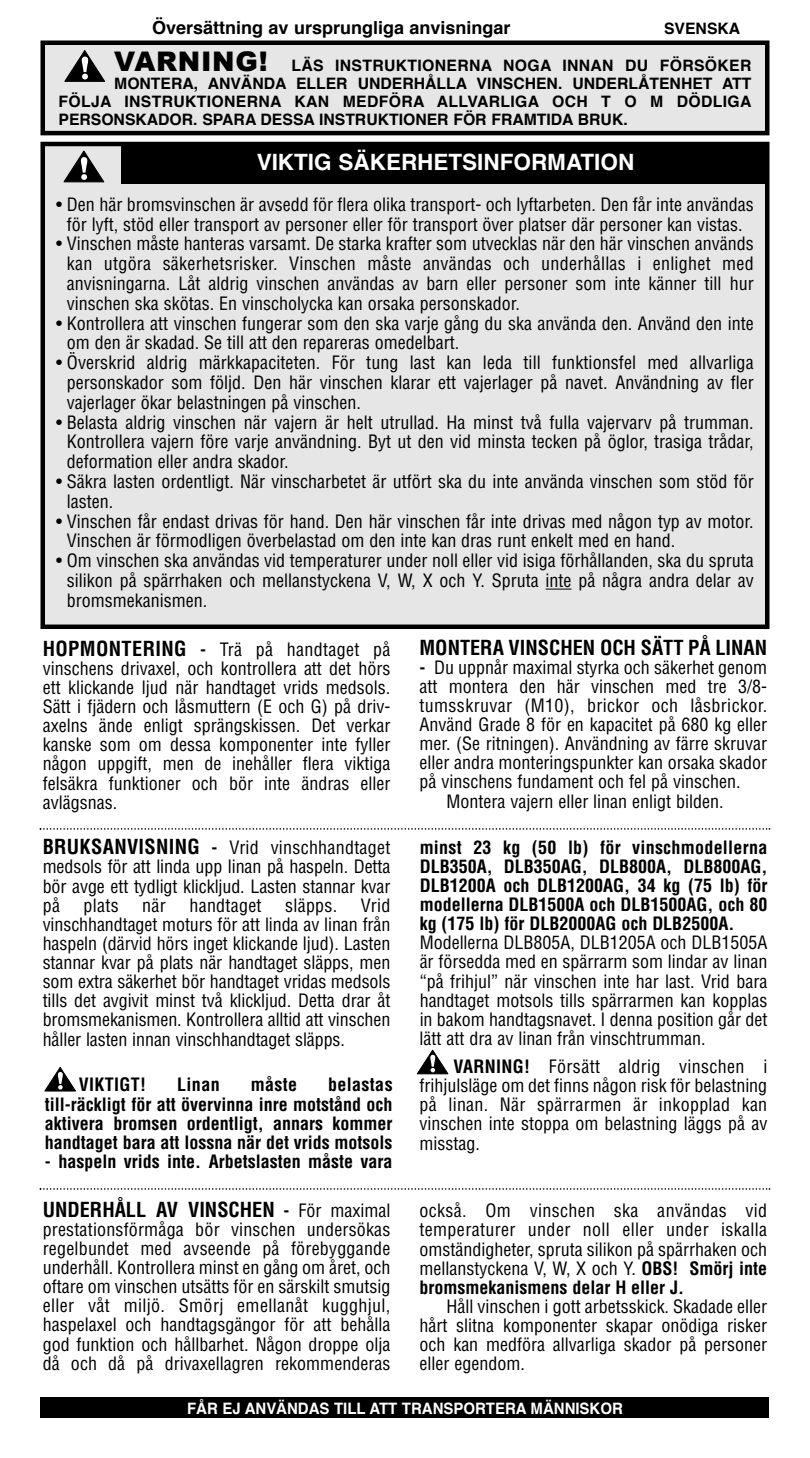
<style>
.page{position:relative;width:810px;height:1458px;background:#fff}
.page>*{position:absolute;margin:0;border:0;box-sizing:border-box;transform-origin:0 0}
.t1{font:700 22.5px "Helvetica";color:#fff}
.t2{font:700 condensed 20.25px "Helvetica";color:#000}
.t3{font:condensed 18px/19.1px "Helvetica";color:#000;text-align:justify}
.t4{font:700 condensed 18px/19.1px "Helvetica";color:#000;text-align:justify}
.t5{font:condensed 18px "Helvetica";letter-spacing:.02em;color:#000}
.t6{font:700 18px "Helvetica";color:#000}
.t7{font:700 condensed 18px "Helvetica";letter-spacing:.02em;color:#000}
.t8{font:700 15.75px "Helvetica";color:#000}
.t9{font:700 15.75px "Helvetica";letter-spacing:.02em;color:#000}
.t10{font:700 15.75px "Helvetica";color:#fff;scale:.95 1}
.s1{font-family:"Arial";font-weight:900;font-size:27px}
.s2{font-weight:700;font-size:20.25px}
.s3{font-weight:700}
.s4{font-size:18px}
.s5{font-weight:400;font-size:18px}
</style>
<div class="page">
<div style="left:45px;top:146px;width:720px;height:479px;background:#e6e6e6"></div>
<div style="left:40px;top:142px;width:730px;height:487px;border:4px solid #000"></div>
<svg style="left:64px;top:151px;width:40px;height:31px"></svg>
<div style="left:40px;top:1397px;width:730px;height:21px;background:#000"></div>
<div style="left:122px;top:143px;width:648px;height:40px;background:#000"></div>
<svg style="left:45px;top:1067px;width:31px;height:24px"></svg>
<svg style="left:40px;top:828px;width:730px;height:2px"></svg>
<svg style="left:40px;top:1188px;width:730px;height:2px"></svg>
<svg style="left:417px;top:1050px;width:31px;height:24px"></svg>
<div style="left:45px;top:45px;width:720px;height:86px;background:#e6e6e6"></div>
<div style="left:40px;top:40px;width:730px;height:95px;border:4px solid #000"></div>
<svg style="left:65px;top:50px;width:40px;height:32px"></svg>
<svg style="left:546px;top:589px;width:26px;height:1px"></svg>
<p class="t6" style="left:152px;top:20px;width:360px">Översättning av ursprungliga anvisningar</p>
<p class="t8" style="left:664px;top:22px;width:78px">SVENSKA</p>
<p class="t9" style="left:114px;top:59px;width:639px"><span class="s1">VARNING!</span> LÄS INSTRUKTIONERNA NOGA INNAN DU FÖRSÖKER</p>
<p class="t8" style="left:114px;top:77px;width:639px">MONTERA, ANVÄNDA ELLER UNDERHÅLLA VINSCHEN. UNDERLÅTENHET ATT</p>
<p class="t9" style="left:59px;top:95px;width:695px">FÖLJA INSTRUKTIONERNA KAN MEDFÖRA ALLVARLIGA OCH T O M DÖDLIGA</p>
<p class="t8" style="left:59px;top:113px;width:571px">PERSONSKADOR. SPARA DESSA INSTRUKTIONER FÖR FRAMTIDA BRUK.</p>
<p class="t1" style="left:257px;top:152px;width:379px">VIKTIG SÄKERHETSINFORMATION</p>
<p class="t3" style="left:56px;top:195px;width:699px;line-height:19.8px;text-align:center">• Den här bromsvinschen är avsedd för flera olika transport- och lyftarbeten. Den får inte användas för lyft, stöd eller transport av personer eller för transport över platser där personer kan vistas.</p>
<p class="t3" style="left:67px;top:234px;width:688px;line-height:19.8px;text-indent:-11px">• Vinschen måste hanteras varsamt. De starka krafter som utvecklas när den här vinschen används kan utgöra säkerhetsrisker. Vinschen måste användas och underhållas i enlighet med anvisningarna. Låt aldrig vinschen användas av barn eller personer som inte känner till hur vinschen ska skötas. En vinscholycka kan orsaka personskador.</p>
<p class="t3" style="left:67px;top:314px;width:688px;line-height:19.8px;text-indent:-11px">• Kontrollera att vinschen fungerar som den ska varje gång du ska använda den. Använd den inte om den är skadad. Se till att den repareras omedelbart.</p>
<p class="t3" style="left:67px;top:353px;width:688px;line-height:19.8px;text-indent:-11px">• Överskrid aldrig märkkapaciteten. För tung last kan leda till funktionsfel med allvarliga personskador som följd. Den här vinschen klarar ett vajerlager på navet. Användning av fler vajerlager ökar belastningen på vinschen.</p>
<p class="t3" style="left:67px;top:413px;width:688px;line-height:19.8px;text-indent:-11px">• Belasta aldrig vinschen när vajern är helt utrullad. Ha minst två fulla vajervarv på trumman.<br>Kontrollera vajern före varje användning. Byt ut den vid minsta tecken på öglor, trasiga trådar, deformation eller andra skador.</p>
<p class="t3" style="left:67px;top:472px;width:688px;line-height:19.8px;text-indent:-11px">• Säkra lasten ordentligt. När vinscharbetet är utfört ska du inte använda vinschen som stöd för lasten.</p>
<p class="t3" style="left:67px;top:512px;width:688px;line-height:19.8px;text-indent:-11px">• Vinschen får endast drivas för hand. Den här vinschen får inte drivas med någon typ av motor.<br>Vinschen är förmodligen överbelastad om den inte kan dras runt enkelt med en hand.</p>
<p class="t3" style="left:67px;top:551px;width:688px;line-height:19.8px;text-indent:-11px">• Om vinschen ska användas vid temperaturer under noll eller vid isiga förhållanden, ska du spruta silikon på spärrhaken och mellanstyckena V, W, X och Y. Spruta inte på några andra delar av bromsmekanismen.</p>
<p class="t3" style="left:43px;top:640px;width:349px"><span class="s2">HOPMONTERING</span> <span class="s3">-</span> Trä på handtaget på vinschens drivaxel, och kontrollera att det hörs ett klickande ljud när handtaget vrids medsols.<br>Sätt i fjädern och låsmuttern (E och G) på driv&shy;axelns ände enligt sprängskissen. Det verkar kanske som om dessa komponenter inte fyller någon uppgift, men de inehåller flera viktiga felsäkra funktioner och bör inte ändras eller avlägsnas.</p>
<p class="t2" style="left:420px;top:636px;width:349px">MONTERA VINSCHEN OCH SÄTT PÅ LINAN</p>
<p class="t3" style="left:420px;top:658px;width:349px"><span class="s3">-</span> Du uppnår maximal styrka och säkerhet genom</p>
<p class="t3" style="left:420px;top:677px;width:349px">att montera den här vinschen med tre 3/8-</p>
<p class="t5" style="left:420px;top:695px;width:349px">tumsskruvar (M10), brickor och låsbrickor.</p>
<p class="t3" style="left:420px;top:715px;width:349px">Använd Grade 8 för en kapacitet på 680 kg eller</p>
<p class="t3" style="left:420px;top:734px;width:349px">mer. (Se ritningen). Användning av färre skruvar</p>
<p class="t3" style="left:420px;top:753px;width:349px">eller andra monteringspunkter kan orsaka skador</p>
<p class="t3" style="left:420px;top:773px;width:323px">på vinschens fundament och fel på vinschen.</p>
<p class="t3" style="left:447px;top:792px;width:279px">Montera vajern eller linan enligt bilden.</p>
<p class="t3" style="left:43px;top:839px;width:349px"><span class="s2">BRUKSANVISNING</span> <span class="s3">-</span> Vrid vinschhandtaget medsols för att linda upp linan på haspeln. Detta bör avge ett tydligt klickljud. Lasten stannar kvar på</p>
<p class="t3" style="left:43px;top:896px;width:349px;text-indent:318px">Vrid vinschhandtaget moturs för att linda av linan från haspeln (därvid hörs inget klickande ljud). Lasten stannar kvar på plats när handtaget släpps, men som extra säkerhet bör handtaget vridas medsols tills det avgivit minst två klickljud. Detta drar åt bromsmekanismen. Kontrollera alltid att vinschen håller lasten innan vinschhandtaget släpps.</p>
<p class="t3" style="left:84px;top:896px;width:37px">plats</p>
<p class="t3" style="left:142px;top:896px;width:25px">när</p>
<p class="t3" style="left:189px;top:896px;width:74px">handtaget</p>
<p class="t3" style="left:285px;top:896px;width:54px">släpps.</p>
<p class="t7" style="left:79px;top:1075px;width:69px">VIKTIGT!</p>
<p class="t4" style="left:177px;top:1076px;width:44px">Linan</p>
<p class="t4" style="left:251px;top:1076px;width:48px">måste</p>
<p class="t4" style="left:45px;top:1076px;width:349px;text-indent:283px">belastas till-räckligt för att övervinna inre motstånd och aktivera bromsen ordentligt, annars kommer handtaget bara att lossna när det vrids motsols</p>
<p class="t4" style="left:45px;top:1152px;width:349px">- haspeln vrids inte. Arbetslasten måste vara</p>
<p class="t2" style="left:43px;top:1198px;width:349px">UNDERHÅLL AV VINSCHEN <span class="s4">-</span> <span class="s5">För maximal</span></p>
<p class="t3" style="left:43px;top:1220px;width:349px">prestationsförmåga bör vinschen undersökas regelbundet med avseende på förebyggande underhåll. Kontrollera minst en gång om året, och oftare om vinschen utsätts för en särskilt smutsig eller våt miljö. Smörj emellanåt kugghjul, haspelaxel och handtagsgängor för att behålla god funktion och hållbarhet. Någon droppe olja då och då på drivaxellagren rekommenderas</p>
<p class="t4" style="left:420px;top:838px;width:349px">minst 23 kg (50 lb) för vinschmodellerna DLB350A, DLB350AG, DLB800A, DLB800AG, DLB1200A och DLB1200AG, 34 kg (75 lb) för modellerna DLB1500A och DLB1500AG, och 80 kg (175 lb) för DLB2000AG och DLB2500A.</p>
<p class="t3" style="left:420px;top:934px;width:349px">Modellerna DLB805A, DLB1205A och DLB1505A är försedda med en spärrarm som lindar av linan “på frihjul” när vinschen inte har last. Vrid bara handtaget motsols tills spärrarmen kan kopplas in bakom handtagsnavet. I denna position går det lätt att dra av linan från vinschtrumman.</p>
<p class="t3" style="left:420px;top:1057px;width:349px;text-indent:34px"><span class="s3">VARNING!</span> Försätt aldrig vinschen i frihjulsläge om det finns någon risk för belastning på linan. När spärrarmen är inkopplad kan vinschen inte stoppa om belastning läggs på av misstag.</p>
<p class="t3" style="left:420px;top:1201px;width:349px">också. Om vinschen ska användas vid temperaturer under noll eller under iskalla omständigheter, spruta silikon på spärrhaken och mellanstyckena V, W, X och Y. <span class="s3">OBS! Smörj inte bromsmekanismens delar H eller J.</span></p>
<p class="t3" style="left:420px;top:1297px;width:349px;text-indent:27px">Håll vinschen i gott arbetsskick. Skadade eller hårt slitna komponenter skapar onödiga risker och kan medföra allvarliga skador på personer eller egendom.</p>
<p class="t10" style="left:187px;top:1402px;width:460px">FÅR EJ ANVÄNDAS TILL ATT TRANSPORTERA MÄNNISKOR</p>
</div>
